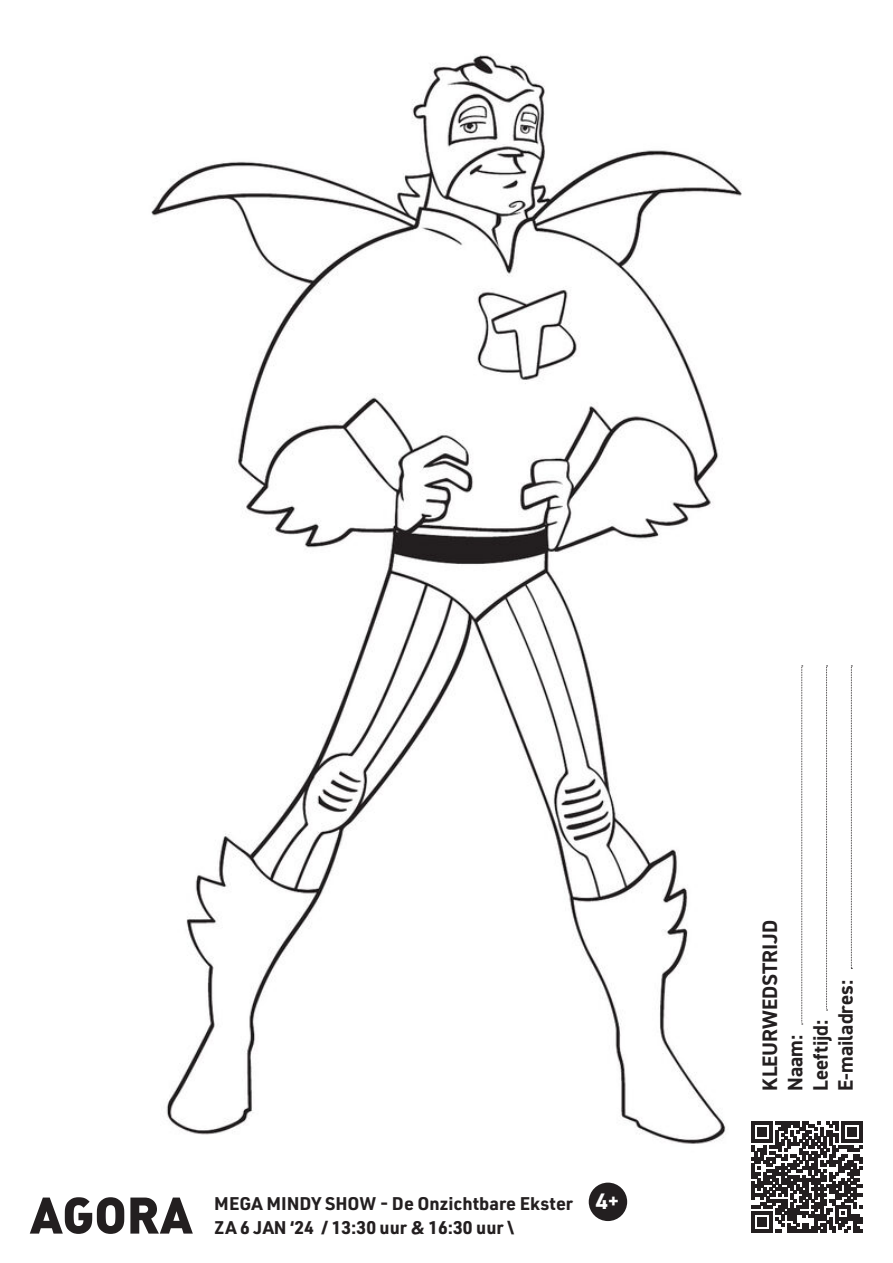
<style>
.page{position:relative;width:893px;height:1263px;background:#fff}
.page>*{position:absolute;margin:0;border:0;box-sizing:border-box;transform-origin:0 0}
.t1{font:700 22.5px "DIN2014";color:#fff}
.t2{font:700 21px "DIN2014";color:#231f20}
.t3{font:700 18px "URWDIN";color:#231f20}
</style>
<div class="page">
<img style="left:29px;top:55px;width:824px;height:1179px">
<div style="left:230px;top:1148px;width:444px;height:58px;background:#fff"></div>
<svg style="left:30px;top:1197px;width:94px;height:37px"></svg>
<svg style="left:130px;top:1197px;width:63px;height:36px"></svg>
<div style="left:729px;top:1100px;width:164px;height:163px;background:#fff"></div>
<svg style="left:752px;top:1122px;width:111px;height:111px"></svg>
<div style="left:589px;top:1182px;width:38px;height:39px;background:#231f20;border-radius:50%"></div>
<svg style="left:801px;top:665px;width:2px;height:359px"></svg>
<svg style="left:826px;top:665px;width:2px;height:346px"></svg>
<svg style="left:851px;top:665px;width:1px;height:304px"></svg>
<p class="t3" style="left:214px;top:1191px;width:360px">MEGA MINDY SHOW - De Onzichtbare Ekster</p>
<p class="t3" style="left:214px;top:1215px;width:302px">ZA 6 JAN ‘24 / 13:30 uur &amp; 16:30 uur \</p>
<p class="t1" style="left:596px;top:1186px;width:26px">4+</p>
<p class="t2" style="left:756px;top:1091px;width:173px;rotate:-90deg">KLEURWEDSTRIJD</p>
<p class="t2" style="left:781px;top:1091px;width:58px;rotate:-90deg">Naam:</p>
<p class="t2" style="left:832px;top:1091px;width:112px;rotate:-90deg">E-mailadres:</p>
<p class="t2" style="left:806px;top:1091px;width:73px;rotate:-90deg">Leeftijd:</p>
</div>
